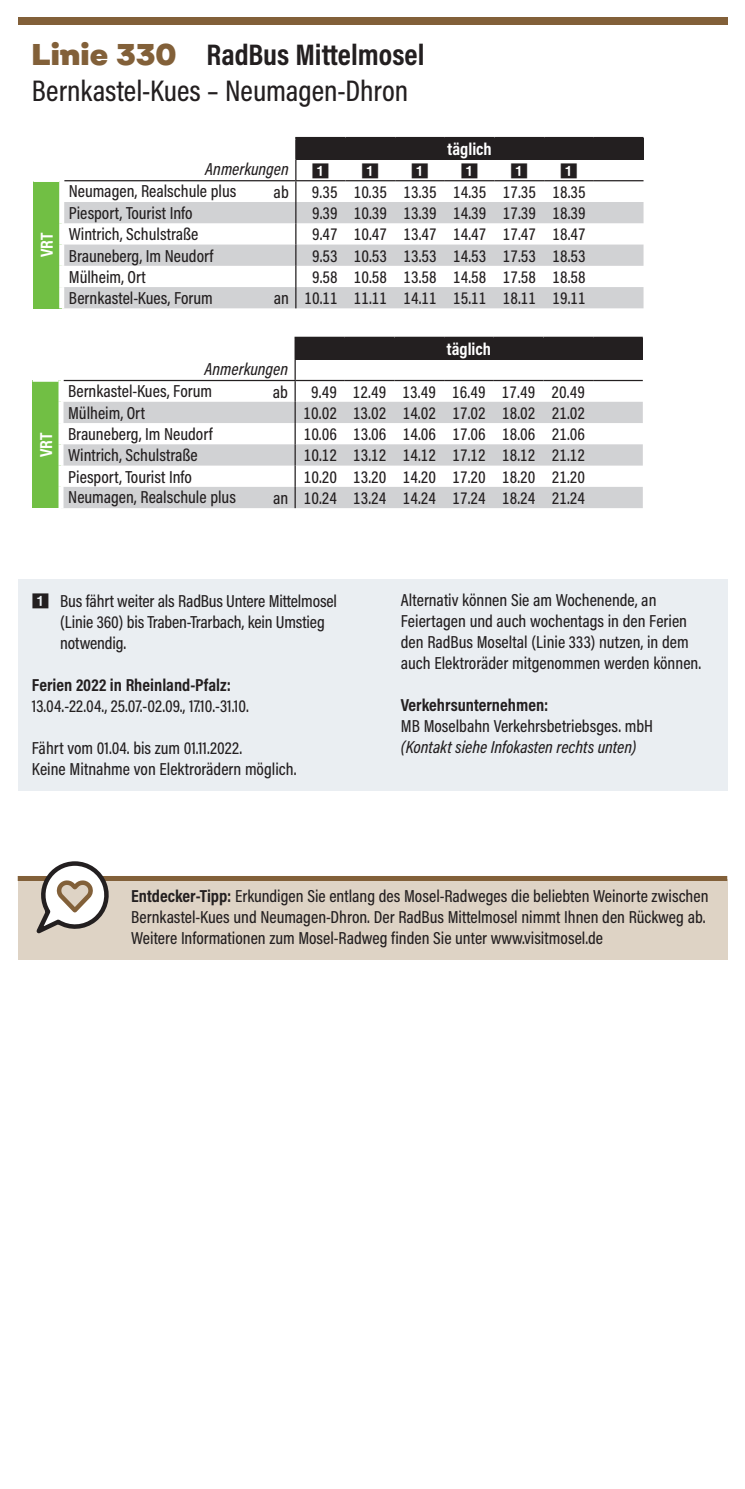
<style>
.page{position:relative;width:745px;height:1489px;background:#fff}
.page>*{position:absolute;margin:0;border:0;box-sizing:border-box;transform-origin:0 0}
.t1{font:500 30px/36px "Acumin Pro Cond";color:#231f20}
.t2{font:500 17.5px/21px "Acumin Pro Cond";color:#231f20}
.t3{font:italic 500 17.5px "Acumin Pro Cond";color:#231f20}
.t4{font:700 17.5px "Acumin Pro Cond";color:#231f20}
.t5{font:700 17.5px "Acumin Pro Cond";color:#fff}
.s1{font-family:"Salvatore";font-weight:900;color:#826039}
.s2{font-weight:700}
</style>
<div class="page">
<div style="left:18px;top:18px;width:708px;height:7px;background:#826039"></div>
<div style="left:296px;top:138px;width:347px;height:21px;background:#231f20"></div>
<div style="left:33px;top:181px;width:29px;height:127px;background:#71bf44"></div>
<svg style="left:64px;top:181px;width:579px;height:21px"></svg>
<svg style="left:64px;top:202px;width:579px;height:106px;fill:#d1d2d4"></svg>
<hr style="left:296px;top:180px;width:49px;height:1px;background:#231f20">
<hr style="left:345px;top:180px;width:50px;height:1px;background:#231f20">
<hr style="left:395px;top:180px;width:49px;height:1px;background:#231f20">
<hr style="left:444px;top:180px;width:50px;height:1px;background:#231f20">
<hr style="left:494px;top:180px;width:50px;height:1px;background:#231f20">
<hr style="left:544px;top:180px;width:49px;height:1px;background:#231f20">
<hr style="left:593px;top:180px;width:50px;height:1px;background:#231f20">
<hr style="left:295px;top:137px;width:50px;height:2px;background:#231f20">
<hr style="left:345px;top:137px;width:50px;height:2px;background:#231f20">
<hr style="left:395px;top:137px;width:49px;height:2px;background:#231f20">
<hr style="left:444px;top:137px;width:50px;height:2px;background:#231f20">
<hr style="left:494px;top:137px;width:50px;height:2px;background:#231f20">
<hr style="left:544px;top:137px;width:49px;height:2px;background:#231f20">
<hr style="left:593px;top:137px;width:50px;height:2px;background:#231f20">
<hr style="left:64px;top:180px;width:232px;height:1px;background:#231f20">
<svg style="left:295px;top:139px;width:1px;height:169px"></svg>
<hr style="left:33px;top:179px;width:26px;height:3px;background:#fff">
<div style="left:59px;top:181px;width:5px;height:21px;background:#fff"></div>
<div style="left:59px;top:202px;width:5px;height:21px;background:#fff"></div>
<div style="left:59px;top:223px;width:5px;height:21px;background:#fff"></div>
<div style="left:59px;top:244px;width:5px;height:22px;background:#fff"></div>
<div style="left:59px;top:266px;width:5px;height:21px;background:#fff"></div>
<div style="left:59px;top:287px;width:5px;height:21px;background:#fff"></div>
<div style="left:295px;top:338px;width:347px;height:21px;background:#231f20"></div>
<div style="left:33px;top:380px;width:28px;height:128px;background:#71bf44"></div>
<svg style="left:64px;top:381px;width:578px;height:21px"></svg>
<svg style="left:63px;top:402px;width:579px;height:106px;fill:#d1d2d4"></svg>
<hr style="left:295px;top:380px;width:49px;height:1px;background:#231f20">
<hr style="left:344px;top:380px;width:50px;height:1px;background:#231f20">
<hr style="left:394px;top:380px;width:50px;height:1px;background:#231f20">
<hr style="left:444px;top:380px;width:49px;height:1px;background:#231f20">
<hr style="left:493px;top:380px;width:50px;height:1px;background:#231f20">
<hr style="left:543px;top:380px;width:49px;height:1px;background:#231f20">
<hr style="left:592px;top:380px;width:50px;height:1px;background:#231f20">
<hr style="left:294px;top:337px;width:50px;height:2px;background:#231f20">
<hr style="left:344px;top:337px;width:50px;height:2px;background:#231f20">
<hr style="left:394px;top:337px;width:50px;height:2px;background:#231f20">
<hr style="left:444px;top:337px;width:49px;height:2px;background:#231f20">
<hr style="left:493px;top:337px;width:50px;height:2px;background:#231f20">
<hr style="left:543px;top:337px;width:49px;height:2px;background:#231f20">
<hr style="left:592px;top:337px;width:50px;height:2px;background:#231f20">
<hr style="left:63px;top:380px;width:232px;height:1px;background:#231f20">
<svg style="left:294px;top:339px;width:1px;height:169px"></svg>
<hr style="left:33px;top:379px;width:25px;height:3px;background:#fff">
<div style="left:58px;top:380px;width:5px;height:22px;background:#fff"></div>
<div style="left:58px;top:402px;width:5px;height:21px;background:#fff"></div>
<div style="left:58px;top:423px;width:5px;height:21px;background:#fff"></div>
<div style="left:58px;top:444px;width:5px;height:21px;background:#fff"></div>
<div style="left:58px;top:465px;width:5px;height:22px;background:#fff"></div>
<div style="left:58px;top:487px;width:5px;height:21px;background:#fff"></div>
<div style="left:18px;top:878px;width:708px;height:81px;background:#ded3c5"></div>
<div style="left:18px;top:876px;width:708px;height:5px;background:#826039"></div>
<svg style="left:36px;top:861px;width:73px;height:73px"></svg>
<div style="left:18px;top:579px;width:708px;height:211px;background:#eaeef2"></div>
<h1 class="t1" style="left:32px;top:36px;width:394px"><span class="s1">Linie 330</span> <span class="s2">RadBus Mittelmosel<br></span>Bernkastel-Kues – Neumagen-Dhron</h1>
<p class="t3" style="left:205px;top:158px;width:85px">Anmerkungen</p>
<p class="t5" style="left:447px;top:137px;width:46px">täglich</p>
<p class="t5" style="left:35px;top:257px;width:26px;rotate:-90deg">VRT</p>
<p class="t5" style="left:34px;top:457px;width:26px;rotate:-90deg">VRT</p>
<p class="t2" style="left:69px;top:180px;width:169px">Neumagen, Realschule plus</p>
<p class="t2" style="left:273px;top:181px;width:17px">ab</p>
<p class="t2" style="left:312px;top:181px;width:275px">9.35 10.35 13.35 14.35 17.35 18.35</p>
<p class="t2" style="left:69px;top:202px;width:125px">Piesport, Tourist Info</p>
<p class="t2" style="left:312px;top:202px;width:275px">9.39 10.39 13.39 14.39 17.39 18.39</p>
<p class="t2" style="left:69px;top:223px;width:131px">Wintrich, Schulstraße</p>
<p class="t2" style="left:312px;top:223px;width:275px">9.47 10.47 13.47 14.47 17.47 18.47</p>
<p class="t2" style="left:69px;top:245px;width:146px">Brauneberg, Im Neudorf</p>
<p class="t2" style="left:312px;top:245px;width:275px">9.53 10.53 13.53 14.53 17.53 18.53</p>
<p class="t2" style="left:69px;top:266px;width:78px">Mülheim, Ort</p>
<p class="t2" style="left:312px;top:266px;width:275px">9.58 10.58 13.58 14.58 17.58 18.58</p>
<p class="t2" style="left:69px;top:287px;width:145px">Bernkastel-Kues, Forum</p>
<p class="t2" style="left:273px;top:287px;width:313px">an 10.11 11.11 14.11 15.11 18.11 19.11</p>
<p class="t5" style="left:446px;top:337px;width:46px">täglich</p>
<p class="t3" style="left:204px;top:358px;width:85px">Anmerkungen</p>
<p class="t2" style="left:68px;top:380px;width:145px">Bernkastel-Kues, Forum</p>
<p class="t2" style="left:273px;top:381px;width:17px">ab</p>
<p class="t2" style="left:311px;top:381px;width:275px">9.49 12.49 13.49 16.49 17.49 20.49</p>
<p class="t2" style="left:68px;top:402px;width:78px">Mülheim, Ort</p>
<p class="t2" style="left:303px;top:402px;width:283px">10.02 13.02 14.02 17.02 18.02 21.02</p>
<p class="t2" style="left:68px;top:423px;width:146px">Brauneberg, Im Neudorf</p>
<p class="t2" style="left:303px;top:423px;width:283px">10.06 13.06 14.06 17.06 18.06 21.06</p>
<p class="t2" style="left:68px;top:444px;width:131px">Wintrich, Schulstraße</p>
<p class="t2" style="left:303px;top:444px;width:283px">10.12 13.12 14.12 17.12 18.12 21.12</p>
<p class="t2" style="left:68px;top:466px;width:125px">Piesport, Tourist Info</p>
<p class="t2" style="left:303px;top:466px;width:283px">10.20 13.20 14.20 17.20 18.20 21.20</p>
<p class="t2" style="left:68px;top:486px;width:169px">Neumagen, Realschule plus</p>
<p class="t2" style="left:273px;top:487px;width:313px">an 10.24 13.24 14.24 17.24 18.24 21.24</p>
<p class="t2" style="left:60px;top:590px;width:278px">Bus fährt weiter als RadBus Untere Mittelmosel (Linie 360) bis Traben-Trarbach, kein Umstieg notwendig.</p>
<p class="t4" style="left:32px;top:673px;width:200px">Ferien 2022 in Rheinland-Pfalz:</p>
<p class="t2" style="left:32px;top:695px;width:218px">13.04.-22.04., 25.07.-02.09., 17.10.-31.10.</p>
<p class="t2" style="left:32px;top:737px;width:266px">Fährt vom 01.04. bis zum 01.11.2022.<br>Keine Mitnahme von Elektrorädern möglich.</p>
<p class="t2" style="left:400px;top:589px;width:301px">Alternativ können Sie am Wochenende, an Feiertagen und auch wochentags in den Ferien den RadBus Moseltal (Linie 333) nutzen, in dem auch Elektroräder mitgenommen werden können.</p>
<p class="t4" style="left:400px;top:693px;width:149px">Verkehrsunternehmen:</p>
<p class="t2" style="left:400px;top:715px;width:253px">MB Moselbahn Verkehrsbetriebsges. mbH</p>
<p class="t3" style="left:400px;top:735px;width:237px">(Kontakt siehe Infokasten rechts unten)</p>
<p class="t2" style="left:131px;top:885px;width:578px"><span class="s2">Entdecker-Tipp:</span> Erkundigen Sie entlang des Mosel-Radweges die beliebten Weinorte zwischen<br>Bernkastel-Kues und Neumagen-Dhron. Der RadBus Mittelmosel nimmt Ihnen den Rückweg ab.<br>Weitere Informationen zum Mosel-Radweg finden Sie unter www.visitmosel.de</p>
</div>
